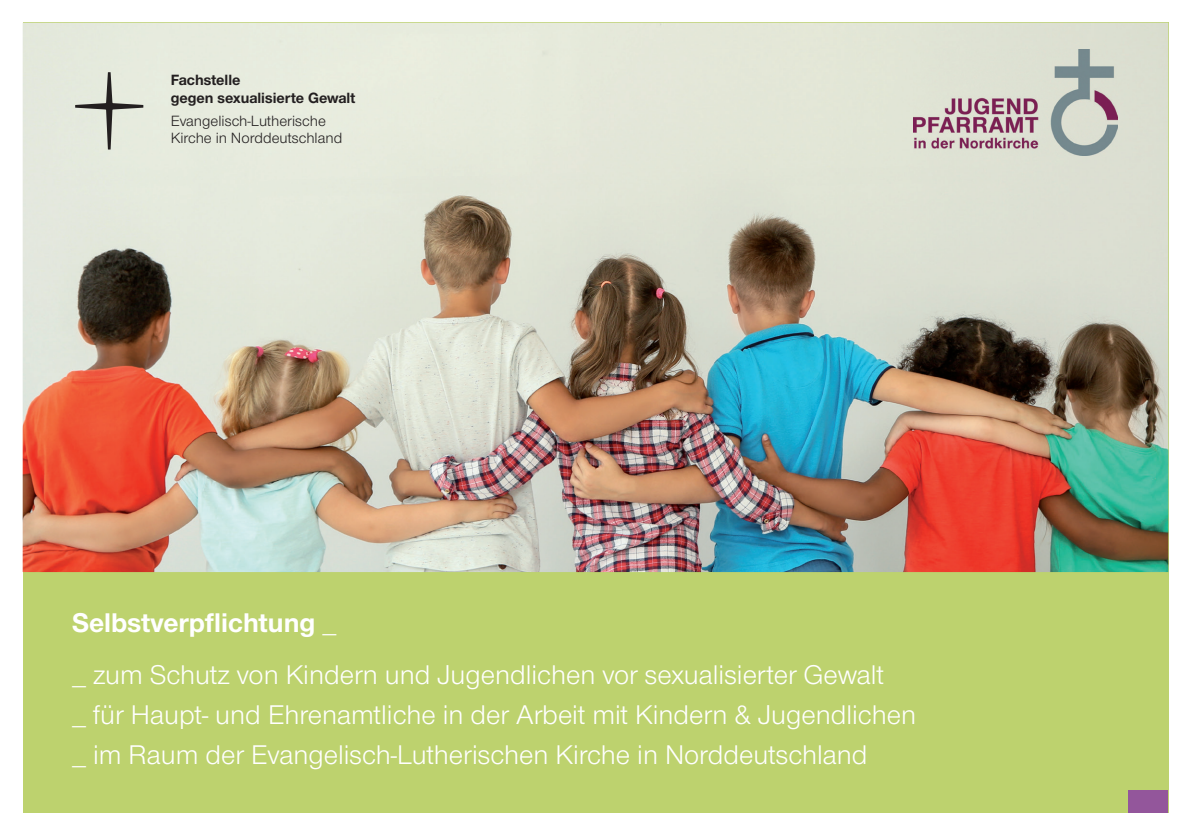
<style>
.page{position:relative;width:1191px;height:840px;background:#fff}
.page>*{position:absolute;margin:0;border:0;box-sizing:border-box;transform-origin:0 0}
.t1{font:28px/51.4px "Nordelbica";color:#fff}
.t2{font:15.4px/17.4px "Nordelbica";color:#231f20}
.t3{font:700 15.4px/17.4px "Nordelbica";color:#231f20}
.s1{font-weight:700}
</style>
<div class="page">
<div style="left:23px;top:455px;width:1145px;height:356px;background:#bdd26e"></div>
<img style="left:23px;top:23px;width:1145px;height:548px">
<div style="left:1128px;top:789px;width:40px;height:22px;background:#93569b"></div>
<img style="left:913px;top:50px;width:204px;height:105px">
<svg style="left:75px;top:72px;width:68px;height:77px;background:#cdd1c6"></svg>
<p class="t3" style="left:171px;top:71px;width:186px">Fachstelle<br>gegen sexualisierte Gewalt</p>
<p class="t2" style="left:171px;top:112px;width:173px">Evangelisch-Lutherische<br>Kirche in Norddeutschland</p>
<p class="t1" style="left:72px;top:597px;width:813px"><span class="s1">Selbstverpflichtung</span> _<br>_ zum Schutz von Kindern und Jugendlichen vor sexualisierter Gewalt</p>
<p class="t1" style="left:72px;top:694px;width:845px;line-height:40px">_ für Haupt- und Ehrenamtliche in der Arbeit mit Kindern &amp; Jugendlichen _ im Raum der Evangelisch-Lutherischen Kirche in Norddeutschland</p>
</div>
